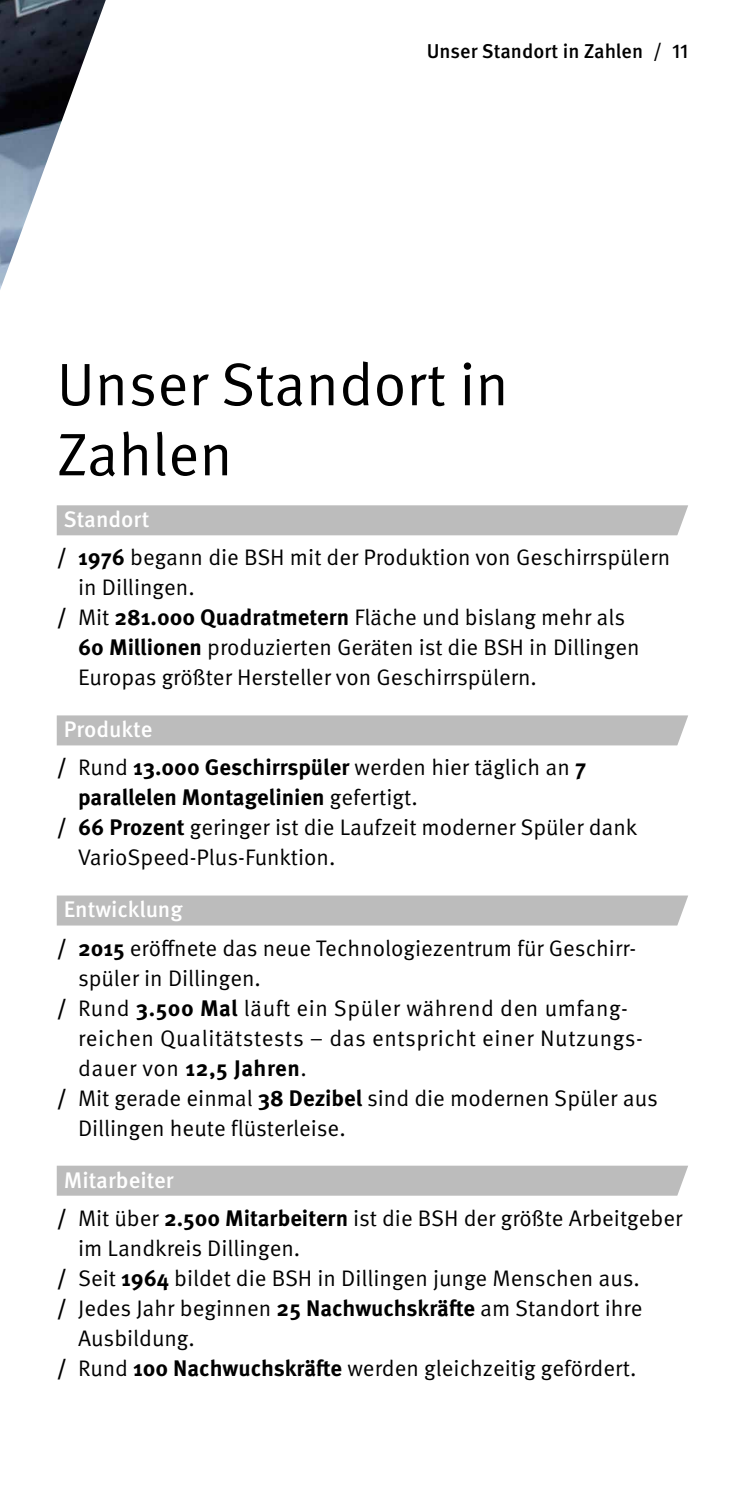
<style>
.page{position:relative;width:745px;height:1489px;background:#fff}
.page>*{position:absolute;margin:0;border:0;box-sizing:border-box;transform-origin:0 0}
.t1{font:60px/70px "Meta OT Norm";color:#000}
.t2{font:22.5px/30px "Meta Pro Norm";color:#000}
.t3{font:22.5px "Meta Pro Norm";letter-spacing:.025em;color:#000}
.t4{font:500 22.5px "Meta OT";color:#fff}
.t5{font:700 22.5px "Meta Pro";color:#000}
.t6{font:700 22.5px "Meta Pro";letter-spacing:.025em;color:#000}
.t7{font:500 20px "Meta OT";color:#000}
.s1{font-family:"Meta Pro";font-weight:700}
.s2{font-family:"Meta Pro Norm";font-weight:400}
</style>
<div class="page">
<img style="left:0;top:0;width:106px;height:290px">
<div style="left:57px;top:505px;width:630px;height:30px;background:#bcbcbc"></div>
<div style="left:57px;top:715px;width:630px;height:30px;background:#bcbcbc"></div>
<div style="left:57px;top:895px;width:630px;height:30px;background:#bcbcbc"></div>
<div style="left:57px;top:1165px;width:630px;height:30px;background:#bcbcbc"></div>
<svg style="left:676px;top:505px;width:12px;height:31px"></svg>
<svg style="left:676px;top:715px;width:12px;height:31px"></svg>
<svg style="left:676px;top:895px;width:12px;height:31px"></svg>
<svg style="left:676px;top:1165px;width:12px;height:31px"></svg>
<p class="t7" style="left:426px;top:39px;width:263px">Unser Standort in Zahlen / 11</p>
<h1 class="t1" style="left:57px;top:350px;width:453px">Unser Standort in<br>Zahlen</h1>
<p class="t4" style="left:63px;top:505px;width:88px">Standort</p>
<p class="t2" style="left:57px;top:541px;width:614px"><span class="s1">/ 1976</span> begann die BSH mit der Produktion von Geschirrspülern</p>
<p class="t2" style="left:78px;top:571px;width:118px">in Dillingen.</p>
<p class="t2" style="left:57px;top:601px;width:569px"><span class="s1">/</span> Mit <span class="s1">281.000 Quadratmetern</span> Fläche und bislang mehr als</p>
<p class="t2" style="left:78px;top:631px;width:562px"><span class="s1">60 Millionen</span> produzierten Geräten ist die BSH in Dillingen</p>
<p class="t2" style="left:78px;top:661px;width:460px">Europas größter Hersteller von Geschirrspülern.</p>
<p class="t4" style="left:64px;top:715px;width:90px">Produkte</p>
<p class="t2" style="left:57px;top:751px;width:530px"><span class="s1">/</span> Rund <span class="s1">13.000 Geschirrspüler</span> werden hier täglich an <span class="s1">7</span></p>
<p class="t5" style="left:78px;top:780px;width:341px">parallelen Montagelinien <span class="s2">gefertigt.</span></p>
<p class="t2" style="left:78px;top:811px;width:560px;text-indent:-21px"><span class="s1">/ 66 Prozent</span> geringer ist die Laufzeit moderner Spüler dank<br>VarioSpeed-Plus-Funktion.</p>
<p class="t4" style="left:64px;top:895px;width:120px">Entwicklung</p>
<p class="t2" style="left:57px;top:931px;width:580px"><span class="s1">/ 2015</span> eröffnete das neue Technologiezentrum für Geschirr-</p>
<p class="t2" style="left:78px;top:961px;width:184px">spüler in Dillingen.</p>
<p class="t3" style="left:57px;top:990px;width:572px"><span class="s1">/</span> Rund <span class="s1">3.500 Mal</span> läuft ein Spüler während den umfang-</p>
<p class="t3" style="left:78px;top:1020px;width:566px">reichen Qualitätstests – das entspricht einer Nutzungs-</p>
<p class="t6" style="left:78px;top:1050px;width:230px"><span class="s2">dauer von</span> 12,5 Jahren<span class="s2">.</span></p>
<p class="t2" style="left:78px;top:1081px;width:581px;text-indent:-21px"><span class="s1">/</span> Mit gerade einmal <span class="s1">38 Dezibel</span> sind die modernen Spüler aus<br>Dillingen heute flüsterleise.</p>
<p class="t4" style="left:64px;top:1165px;width:111px">Mitarbeiter</p>
<p class="t2" style="left:57px;top:1201px;width:626px"><span class="s1">/</span> Mit über <span class="s1">2.500 Mitarbeitern</span> ist die BSH der größte Arbeitgeber</p>
<p class="t2" style="left:78px;top:1231px;width:224px">im Landkreis Dillingen.</p>
<p class="t2" style="left:57px;top:1261px;width:584px"><span class="s1">/</span> Seit <span class="s1">1964</span> bildet die BSH in Dillingen junge Menschen aus.</p>
<p class="t2" style="left:57px;top:1291px;width:586px"><span class="s1">/</span> Jedes Jahr beginnen <span class="s1">25 Nachwuchskräfte</span> am Standort ihre</p>
<p class="t2" style="left:78px;top:1321px;width:118px">Ausbildung.</p>
<p class="t2" style="left:57px;top:1351px;width:581px"><span class="s1">/</span> Rund <span class="s1">100 Nachwuchskräfte</span> werden gleichzeitig gefördert.</p>
</div>
